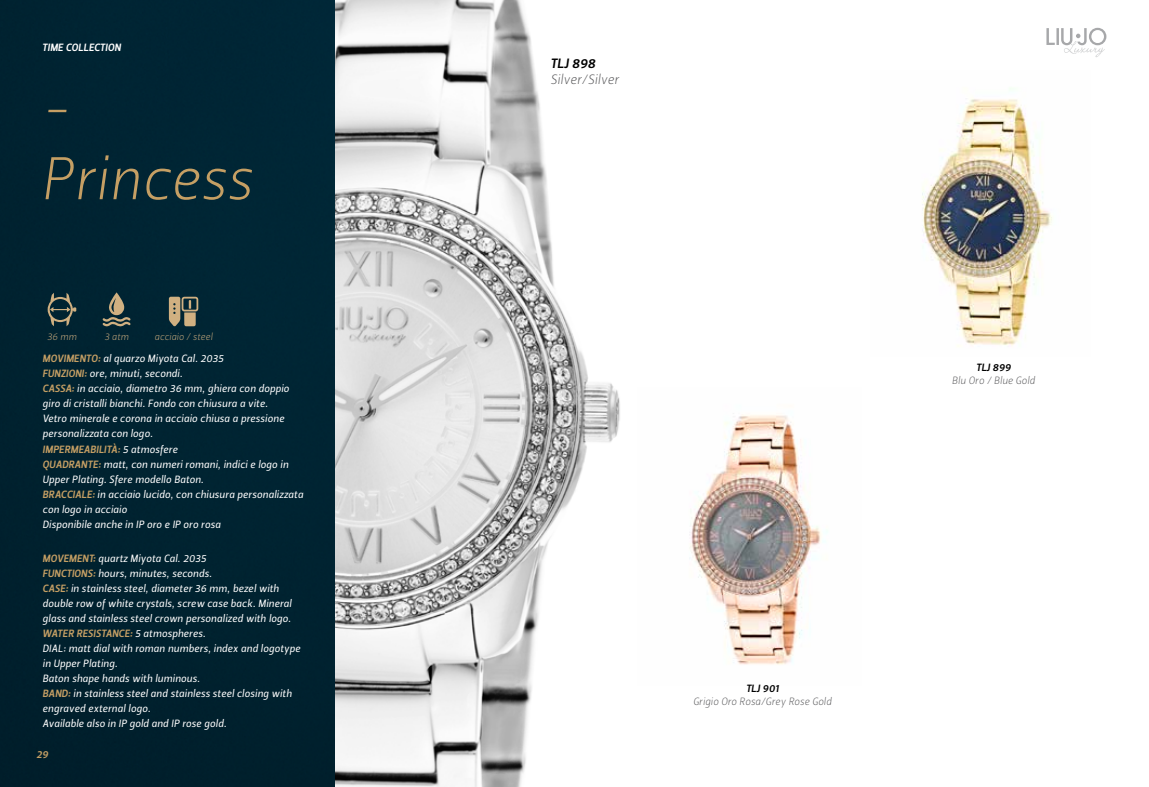
<style>
.page{position:relative;width:1149px;height:787px;background:#fff}
.page>*{position:absolute;margin:0;border:0;box-sizing:border-box;transform-origin:0 0}
.t1{font:60px/72px "Leitura Sans Italic 1";color:#c59f64}
.t2{font:13.5px "Leitura Sans Italic 1";color:#58585a}
.t3{font:13.5px "Leitura Sans Italic 3";letter-spacing:.005em;color:#000}
.t4{font:10.5px/15px "Leitura Sans Italic 2";letter-spacing:.01em;color:#fff}
.t5{font:10.5px "Leitura Sans Italic 3";letter-spacing:.015em;color:#c59f64}
.t6{font:10.5px "Leitura Sans Italic 1";color:#58585a}
.t7{font:10.5px "Leitura Sans Italic 3";letter-spacing:.015em;color:#fff}
.t8{font:10.5px "Leitura Sans Italic 3";letter-spacing:.005em;color:#000}
.t9{font:9.75px "Leitura Sans Italic 1";color:#d0b081}
.s1{font-family:"Leitura Sans Italic 3";color:#c59f64}
.s2{font-family:"Leitura Sans Italic 2";color:#fff}
</style>
<div class="page">
<img style="left:334px;top:0;width:286px;height:787px">
<div style="left:0;top:0;width:334px;height:787px;background:#002331"></div>
<svg style="left:1046px;top:28px;width:60px;height:29px"></svg>
<img style="left:922px;top:88px;width:130px;height:259px">
<img style="left:689px;top:414px;width:138px;height:251px">
<svg style="left:102px;top:292px;width:29px;height:34px"></svg>
<svg style="left:169px;top:297px;width:29px;height:29px"></svg>
<svg style="left:48px;top:293px;width:28px;height:33px"></svg>
<p class="t7" style="left:42px;top:40px;width:80px">TIME COLLECTION</p>
<h1 class="t1" style="left:40px;top:71px;width:213px">-<br>Princess</h1>
<p class="t9" style="left:47px;top:329px;width:31px">36 mm</p>
<p class="t9" style="left:104px;top:329px;width:26px">3 atm</p>
<p class="t9" style="left:154px;top:329px;width:60px">acciaio / steel</p>
<p class="t4" style="left:43px;top:351px;width:248px"><span class="s1">MOVIMENTO:</span> al quarzo Miyota Cal. 2035<br><span class="s1">FUNZIONI:</span> ore, minuti, secondi.<br><span class="s1">CASSA:</span> in acciaio, diametro 36 mm, ghiera con doppio giro di cristalli bianchi. Fondo con chiusura a vite.<br>Vetro minerale e corona in acciaio chiusa a pressione personalizzata con logo.</p>
<p class="t5" style="left:43px;top:442px;width:136px">IMPERMEABILITà: <span class="s2">5 atmosfere</span></p>
<p class="t4" style="left:43px;top:456px;width:262px"><span class="s1">QUADRANTE:</span> matt, con numeri romani, indici e logo in Upper Plating. Sfere modello Baton.<br><span class="s1">BRACCIALE:</span> in acciaio lucido, con chiusura personalizzata con logo in acciaio<br>Disponibile anche in IP oro e IP oro rosa</p>
<p class="t4" style="left:43px;top:551px;width:250px"><span class="s1">MOVEMENT:</span> quartz Miyota Cal. 2035<br><span class="s1">FUNCTIONS:</span> hours, minutes, seconds.<br><span class="s1">CASE:</span> in stainless steel, diameter 36 mm, bezel with double row of white crystals, screw case back. Mineral glass and stainless steel crown personalized with logo.</p>
<p class="t5" style="left:43px;top:626px;width:164px">WATER RESISTANCE: <span class="s2">5 atmospheres.</span></p>
<p class="t4" style="left:43px;top:641px;width:259px">DIA L: matt dial with roman numbers, index and logotype in Upper Plating.<br>Baton shape hands with luminous.<br><span class="s1">BAND:</span> in stainless steel and stainless steel closing with engraved external logo.<br>Available also in IP gold and IP rose gold.</p>
<p class="t5" style="left:37px;top:747px;width:13px">29</p>
<p class="t3" style="left:550px;top:54px;width:47px">TLJ 898</p>
<p class="t2" style="left:550px;top:70px;width:70px">Silver/Silver</p>
<p class="t8" style="left:745px;top:681px;width:34px">TLJ 901</p>
<p class="t6" style="left:692px;top:694px;width:140px">Grigio Oro Rosa/Grey Rose Gold</p>
<p class="t8" style="left:975px;top:360px;width:36px">TLJ 899</p>
<p class="t6" style="left:951px;top:373px;width:85px">Blu Oro / Blue Gold</p>
</div>
